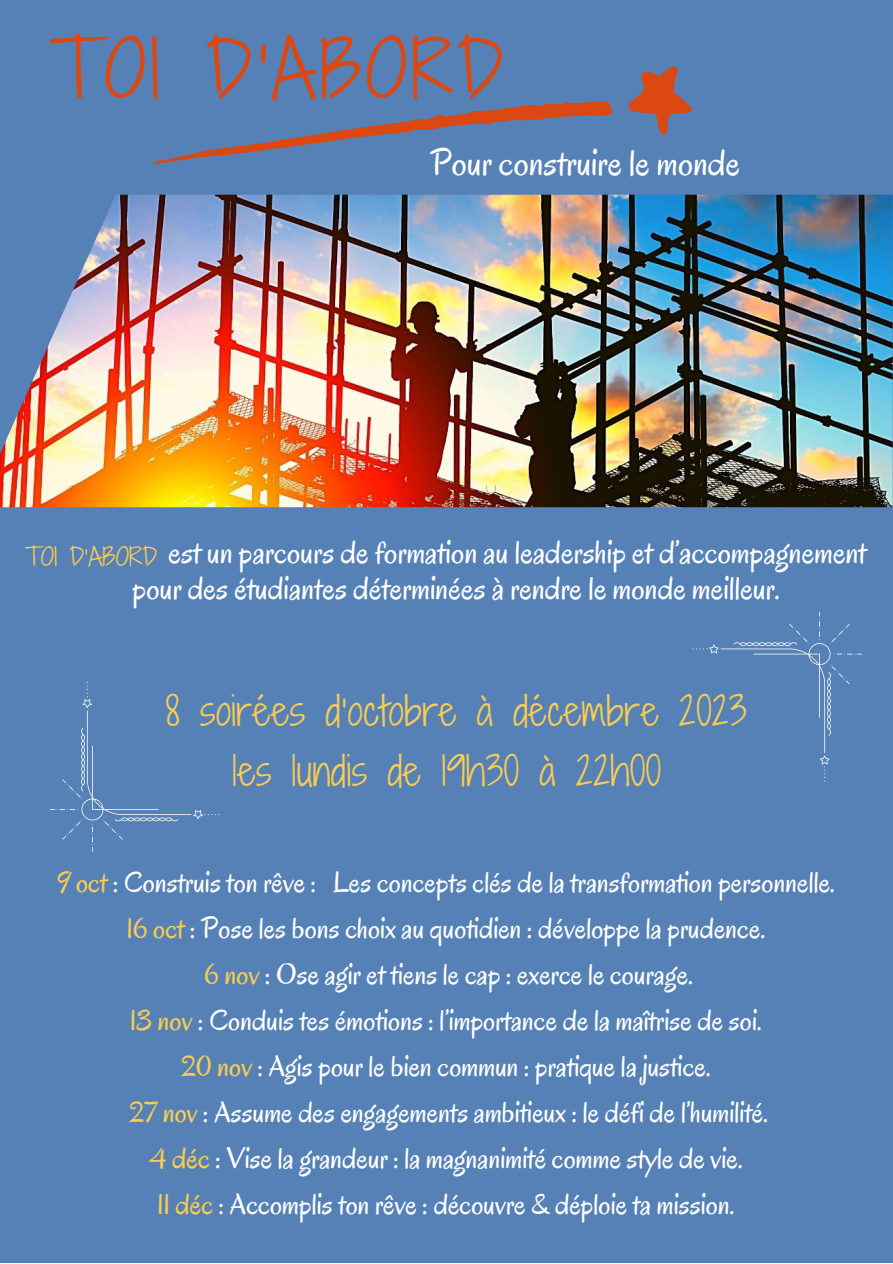
<style>
.page{position:relative;width:893px;height:1264px;background:#fff}
.page>*{position:absolute;margin:0;border:0;box-sizing:border-box;transform-origin:0 0}
.t1{font:75.6px "Shadows Into Light Two";letter-spacing:.05em;color:#db4812}
.t2{font:39px "Shadows Into Light Two";letter-spacing:.01em;color:#facc53}
.t3{font:37.5px "Oregano";color:#fff}
.t4{font:33px/36px "Oregano";color:#fff}
.t5{font:30px "Oregano";color:#fff}
.t6{font:24px "Shadows Into Light Two";color:#facc53}
.s1{color:#facc53}
</style>
<div class="page">
<div style="left:0;top:0;width:892px;height:1262px;background:#5581b6"></div>
<img style="left:0;top:195px;width:892px;height:312px">
<svg style="left:152px;top:101px;width:460px;height:64px"></svg>
<svg style="left:628px;top:67px;width:64px;height:68px"></svg>
<svg style="left:692px;top:611px;width:169px;height:170px"></svg>
<svg style="left:50px;top:682px;width:170px;height:169px"></svg>
<p class="t1" style="left:50px;top:14px;width:455px">TOI D'ABORD</p>
<p class="t3" style="left:430px;top:139px;width:311px">Pour construire le monde</p>
<p class="t4" style="left:133px;top:534px;width:735px;text-indent:36px">est un parcours de formation au leadership et d’accompagnement pour des étudiantes déterminées à rendre le monde meilleur.</p>
<p class="t6" style="left:25px;top:539px;width:134px">TOI D’ABORD</p>
<p class="t2" style="left:166px;top:682px;width:583px">8 soirées d’octobre à décembre 2023</p>
<p class="t2" style="left:232px;top:742px;width:430px">les lundis de 19h30 à 22h00</p>
<p class="t5" style="left:56px;top:863px;width:780px"><span class="s1">9 oct</span> : Construis ton rêve : Les concepts clés de la transformation personnelle.</p>
<p class="t5" style="left:126px;top:909px;width:640px"><span class="s1">16 oct</span> : Pose les bons choix au quotidien : développe la prudence.</p>
<p class="t5" style="left:204px;top:955px;width:490px"><span class="s1">6 nov</span> : Ose agir et tiens le cap : exerce le courage.</p>
<p class="t5" style="left:130px;top:1001px;width:633px"><span class="s1">13 nov</span> : Conduis tes émotions : l’importance de la maîtrise de soi.</p>
<p class="t5" style="left:181px;top:1047px;width:531px"><span class="s1">20 nov</span> : Agis pour le bien commun : pratique la justice.</p>
<p class="t5" style="left:129px;top:1093px;width:640px"><span class="s1">27 nov</span> : Assume des engagements ambitieux : le défi de l’humilité.</p>
<p class="t5" style="left:149px;top:1139px;width:595px"><span class="s1">4 déc</span> : Vise la grandeur : la magnanimité comme style de vie.</p>
<p class="t5" style="left:157px;top:1185px;width:579px"><span class="s1">11 déc</span> : Accomplis ton rêve : découvre &amp; déploie ta mission.</p>
</div>
